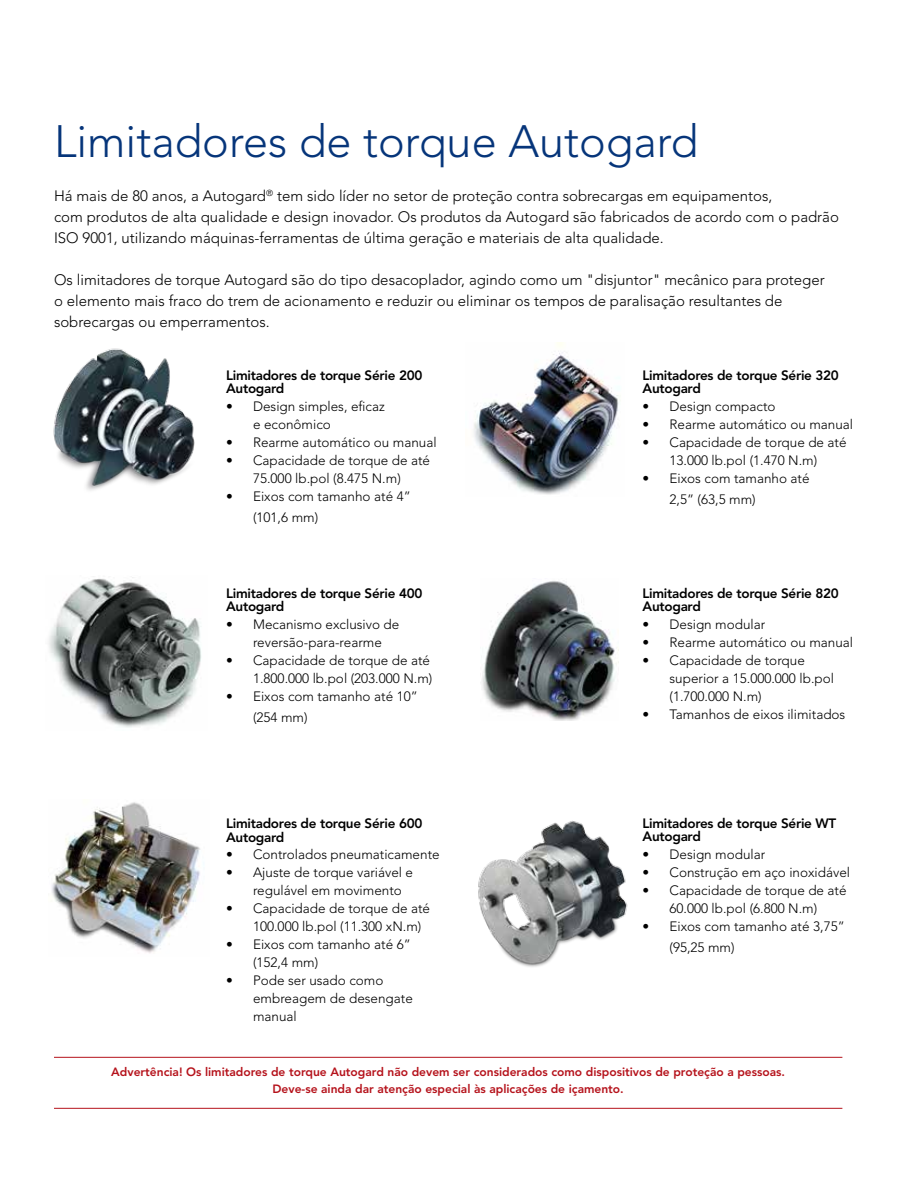
<style>
.page{position:relative;width:918px;height:1188px;background:#fff}
.page>*{position:absolute;margin:0;border:0;box-sizing:border-box;transform-origin:0 0}
.t1{font:300 45px "Avenir LT Std";color:#06357a}
.t2{font:300 15px/21px "Avenir LT Std";color:#000}
.t3{font:300 13.5px/18px "Avenir LT Std";color:#000}
.t4{font:800 13.5px/13.5px "Avenir LT Std";letter-spacing:-.02em;color:#000}
.t5{font:800 12px/16.5px "Avenir LT Std";color:#b5121b;text-align:center}
</style>
<div class="page">
<img style="left:478px;top:821px;width:150px;height:146px">
<img style="left:51px;top:802px;width:150px;height:151px">
<img style="left:53px;top:348px;width:142px;height:143px">
<img style="left:474px;top:342px;width:145px;height:153px">
<img style="left:48px;top:577px;width:153px;height:151px">
<img style="left:481px;top:581px;width:136px;height:140px">
<hr style="left:54px;top:1057px;width:788px;height:1px;background:#b5121b">
<hr style="left:54px;top:1108px;width:788px;height:1px;background:#b5121b">
<h1 class="t1" style="left:54px;top:115px;width:646px">Limitadores de torque Autogard</h1>
<p class="t2" style="left:54px;top:185px;width:787px">Há mais de 80 anos, a Autogard<sup>®</sup> tem sido líder no setor de proteção contra sobrecargas em equipamentos,<br>com produtos de alta qualidade e design inovador. Os produtos da Autogard são fabricados de acordo com o padrão<br>ISO 9001, utilizando máquinas-ferramentas de última geração e materiais de alta qualidade.</p>
<p class="t2" style="left:54px;top:269px;width:772px">Os limitadores de torque Autogard são do tipo desacoplador, agindo como um "disjuntor" mecânico para proteger o elemento mais fraco do trem de acionamento e reduzir ou eliminar os tempos de paralisação resultantes de sobrecargas ou emperramentos.</p>
<p class="t4" style="left:226px;top:368px;width:198px">Limitadores de torque Série 200<br>Autogard</p>
<p class="t3" style="left:253px;top:398px;width:133px;text-indent:-27px">• Design simples, eficaz e econômico</p>
<p class="t3" style="left:226px;top:433px;width:212px">• Rearme automático ou manual</p>
<p class="t3" style="left:226px;top:451px;width:206px;text-align:center">• Capacidade de torque de até<br>75.000 lb.pol (8.475 N.m)</p>
<p class="t3" style="left:253px;top:486px;width:159px;line-height:21px;text-indent:-27px">• Eixos com tamanho até 4” (101,6 mm)</p>
<p class="t4" style="left:643px;top:368px;width:198px">Limitadores de torque Série 320<br>Autogard</p>
<p class="t3" style="left:643px;top:397px;width:135px">• Design compacto</p>
<p class="t3" style="left:643px;top:415px;width:212px">• Rearme automático ou manual</p>
<p class="t3" style="left:643px;top:433px;width:206px;text-align:center">• Capacidade de torque de até<br>13.000 lb.pol (1.470 N.m)</p>
<p class="t3" style="left:670px;top:468px;width:142px;line-height:21px;text-indent:-27px">• Eixos com tamanho até<br>2,5” (63,5 mm)</p>
<p class="t4" style="left:226px;top:587px;width:198px">Limitadores de torque Série 400<br>Autogard</p>
<p class="t3" style="left:253px;top:616px;width:148px;text-indent:-27px">• Mecanismo exclusivo de reversão-para-rearme</p>
<p class="t3" style="left:226px;top:652px;width:208px;text-align:right">• Capacidade de torque de até<br>1.800.000 lb.pol (203.000 N.m)</p>
<p class="t3" style="left:253px;top:686px;width:166px;line-height:21px;text-indent:-27px">• Eixos com tamanho até 10” (254 mm)</p>
<p class="t4" style="left:226px;top:817px;width:198px">Limitadores de torque Série 600<br>Autogard</p>
<p class="t3" style="left:226px;top:846px;width:215px">• Controlados pneumaticamente</p>
<p class="t3" style="left:253px;top:864px;width:162px;text-indent:-27px">• Ajuste de torque variável e regulável em movimento</p>
<p class="t3" style="left:253px;top:900px;width:179px;text-indent:-27px">• Capacidade de torque de até<br>100.000 lb.pol (11.300 xN.m)</p>
<p class="t3" style="left:253px;top:936px;width:159px;text-indent:-27px">• Eixos com tamanho até 6” (152,4 mm)</p>
<p class="t3" style="left:253px;top:972px;width:161px;text-indent:-27px">• Pode ser usado como embreagem de desengate manual</p>
<p class="t4" style="left:643px;top:586px;width:198px">Limitadores de torque Série 820<br>Autogard</p>
<p class="t3" style="left:643px;top:616px;width:124px">• Design modular</p>
<p class="t3" style="left:643px;top:634px;width:212px">• Rearme automático ou manual</p>
<p class="t3" style="left:670px;top:652px;width:166px;text-indent:-27px">• Capacidade de torque superior a 15.000.000 lb.pol (1.700.000 N.m)</p>
<p class="t3" style="left:643px;top:706px;width:204px">• Tamanhos de eixos ilimitados</p>
<p class="t4" style="left:643px;top:817px;width:195px">Limitadores de torque Série WT<br>Autogard</p>
<p class="t3" style="left:643px;top:846px;width:124px">• Design modular</p>
<p class="t3" style="left:643px;top:864px;width:209px">• Construção em aço inoxidável</p>
<p class="t3" style="left:643px;top:882px;width:206px;text-align:center">• Capacidade de torque de até<br>60.000 lb.pol (6.800 N.m)</p>
<p class="t3" style="left:670px;top:916px;width:177px;line-height:21px;text-indent:-27px">• Eixos com tamanho até 3,75” (95,25 mm)</p>
<p class="t5" style="left:111px;top:1064px;width:675px">Advertência! Os limitadores de torque Autogard não devem ser considerados como dispositivos de proteção a pessoas.<br>Deve-se ainda dar atenção especial às aplicações de içamento.</p>
</div>
